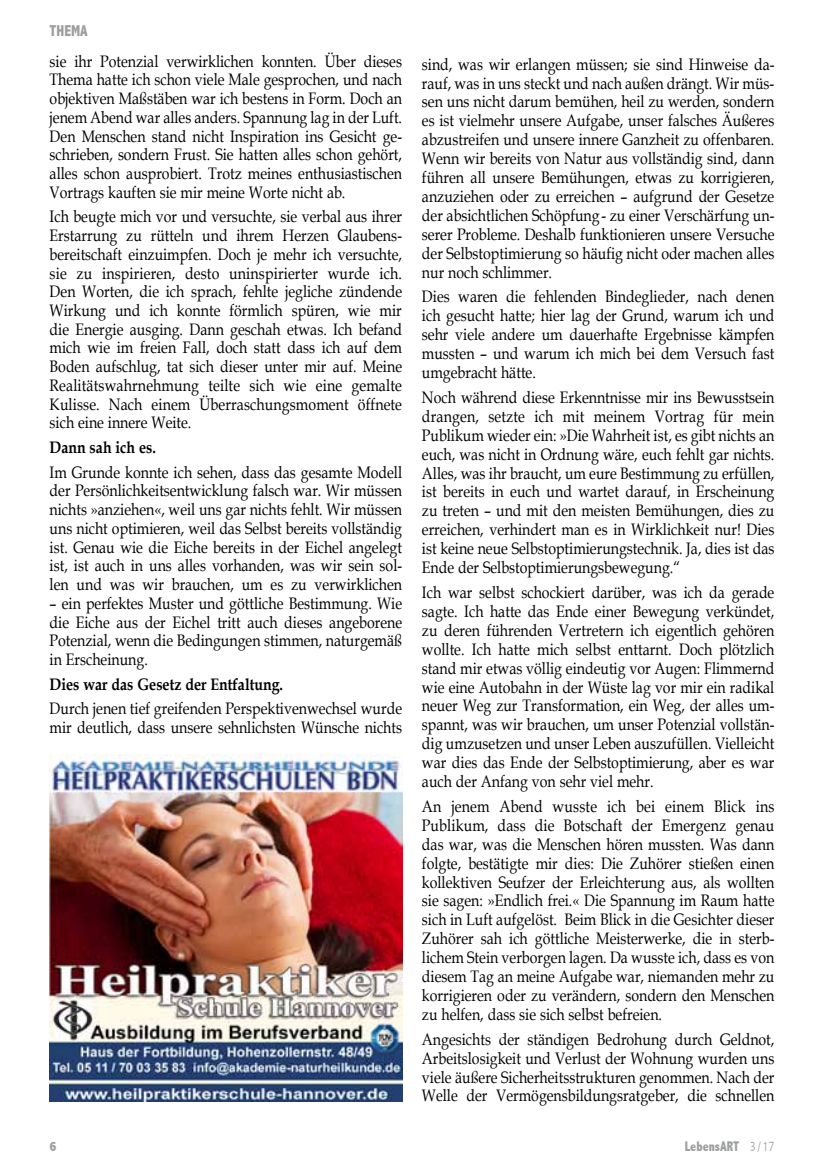
<style>
.page{position:relative;width:834px;height:1166px;background:#fff}
.page>*{position:absolute;margin:0;border:0;box-sizing:border-box;transform-origin:0 0}
.t1{font:16.62px/18.9px "Book Antiqua";color:#000;text-align:justify;scale:.85 1}
.t2{font:700 16.62px "Book Antiqua";color:#000;scale:.85 1}
.t3{font:800 condensed 15.75px "Abadi";color:#9c9e9f;scale:.92 1}
.t4{font:800 condensed 14px "Abadi";color:#9c9e9f;scale:.92 1}
.t5{font:800 condensed 14px "Abadi";color:#9c9e9f}
.s1{font-weight:300}
</style>
<div class="page">
<img style="left:49px;top:755px;width:353px;height:346px">
<p class="t3" style="left:50px;top:21px;width:43px">THEMA</p>
<p class="t1" style="left:50px;top:51px;width:416px">sie ihr Potenzial verwirklichen konnten. Über dieses Thema hatte ich schon viele Male gesprochen, und nach objektiven Maßstäben war ich bestens in Form. Doch an jenem Abend war alles anders. Spannung lag in der Luft.<br>Den Menschen stand nicht Inspiration ins Gesicht ge&shy;schrieben, sondern Frust. Sie hatten alles schon gehört, alles schon ausprobiert. Trotz meines enthusiastischen Vortrags kauften sie mir meine Worte nicht ab.</p>
<p class="t1" style="left:50px;top:207px;width:416px">Ich beugte mich vor und versuchte, sie verbal aus ihrer Erstarrung zu rütteln und ihrem Herzen Glaubens&shy;bereitschaft einzuimpfen. Doch je mehr ich versuchte, sie zu inspirieren, desto uninspirierter wurde ich.<br>Den Worten, die ich sprach, fehlte jegliche zündende Wirkung und ich konnte förmlich spüren, wie mir die Energie ausging. Dann geschah etwas. Ich befand mich wie im freien Fall, doch statt dass ich auf dem Boden aufschlug, tat sich dieser unter mir auf. Meine Realitätswahrnehmung teilte sich wie eine gemalte Kulisse. Nach einem Überraschungsmoment öffnete sich eine innere Weite.</p>
<p class="t2" style="left:50px;top:436px;width:126px">Dann sah ich es.</p>
<p class="t1" style="left:50px;top:462px;width:416px">Im Grunde konnte ich sehen, dass das gesamte Modell der Persönlichkeitsentwicklung falsch war. Wir müssen nichts »anziehen«, weil uns gar nichts fehlt. Wir müssen uns nicht optimieren, weil das Selbst bereits vollständig ist. Genau wie die Eiche bereits in der Eichel angelegt ist, ist auch in uns alles vorhanden, was wir sein sol&shy;len und was wir brauchen, um es zu verwirklichen</p>
<p class="t1" style="left:50px;top:593px;width:416px">– ein perfektes Muster und göttliche Bestimmung. Wie die Eiche aus der Eichel tritt auch dieses angeborene Potenzial, wenn die Bedingungen stimmen, naturgemäß in Erscheinung.</p>
<p class="t2" style="left:50px;top:673px;width:276px">Dies war das Gesetz der Entfaltung.</p>
<p class="t1" style="left:50px;top:699px;width:416px">Durch jenen tief greifenden Perspektivenwechsel wurde mir deutlich, dass unsere sehnlichsten Wünsche nichts</p>
<p class="t5" style="left:50px;top:1138px;width:9px">6</p>
<p class="t1" style="left:422px;top:54px;width:416px">sind, was wir erlangen müssen; sie sind Hinweise da&shy;rauf, was in uns steckt und nach außen drängt. Wir müs&shy;sen uns nicht darum bemühen, heil zu werden, sondern es ist vielmehr unsere Aufgabe, unser falsches Äußeres abzustreifen und unsere innere Ganzheit zu offenbaren.<br>Wenn wir bereits von Natur aus vollständig sind, dann führen all unsere Bemühungen, etwas zu korrigieren, anzuziehen oder zu erreichen – aufgrund der Gesetze der absichtlichen Schöpfung- zu einer Verschärfung un&shy;serer Probleme. Deshalb funktionieren unsere Versuche der Selbstoptimierung so häufig nicht oder machen alles nur noch schlimmer.</p>
<p class="t1" style="left:422px;top:287px;width:416px">Dies waren die fehlenden Bindeglieder, nach denen ich gesucht hatte; hier lag der Grund, warum ich und sehr viele andere um dauerhafte Ergebnisse kämpfen mussten – und warum ich mich bei dem Versuch fast umgebracht hätte.</p>
<p class="t1" style="left:422px;top:387px;width:416px">Noch während diese Erkenntnisse mir ins Bewusstsein drangen, setzte ich mit meinem Vortrag für mein Publikum wieder ein: »Die Wahrheit ist, es gibt nichts an euch, was nicht in Ordnung wäre, euch fehlt gar nichts.<br>Alles, was ihr braucht, um eure Bestimmung zu erfüllen, ist bereits in euch und wartet darauf, in Erscheinung zu treten – und mit den meisten Bemühungen, dies zu erreichen, verhindert man es in Wirklichkeit nur! Dies ist keine neue Selbstoptimierungstechnik. Ja, dies ist das Ende der Selbstoptimierungsbewegung.“</p>
<p class="t1" style="left:422px;top:582px;width:416px">Ich war selbst schockiert darüber, was ich da gerade sagte. Ich hatte das Ende einer Bewegung verkündet, zu deren führenden Vertretern ich eigentlich gehören wollte. Ich hatte mich selbst enttarnt. Doch plötzlich stand mir etwas völlig eindeutig vor Augen: Flimmernd wie eine Autobahn in der Wüste lag vor mir ein radikal neuer Weg zur Transformation, ein Weg, der alles um&shy;spannt, was wir brauchen, um unser Potenzial vollstän&shy;dig umzusetzen und unser Leben auszufüllen. Vielleicht war dies das Ende der Selbstoptimierung, aber es war auch der Anfang von sehr viel mehr.</p>
<p class="t1" style="left:422px;top:796px;width:416px">An jenem Abend wusste ich bei einem Blick ins Publikum, dass die Botschaft der Emergenz genau das war, was die Menschen hören mussten. Was dann folgte, bestätigte mir dies: Die Zuhörer stießen einen kollektiven Seufzer der Erleichterung aus, als wollten sie sagen: »Endlich frei.« Die Spannung im Raum hatte sich in Luft aufgelöst. Beim Blick in die Gesichter dieser Zuhörer sah ich göttliche Meisterwerke, die in sterb&shy;lichem Stein verborgen lagen. Da wusste ich, dass es von diesem Tag an meine Aufgabe war, niemanden mehr zu korrigieren oder zu verändern, sondern den Menschen zu helfen, dass sie sich selbst befreien.</p>
<p class="t1" style="left:422px;top:1029px;width:416px">Angesichts der ständigen Bedrohung durch Geldnot, Arbeitslosigkeit und Verlust der Wohnung wurden uns viele äußere Sicherheitsstrukturen genommen. Nach der Welle der Vermögensbildungsratgeber, die schnellen</p>
<p class="t4" style="left:684px;top:1138px;width:99px">LebensART <span class="s1">3 / 17</span></p>
</div>
